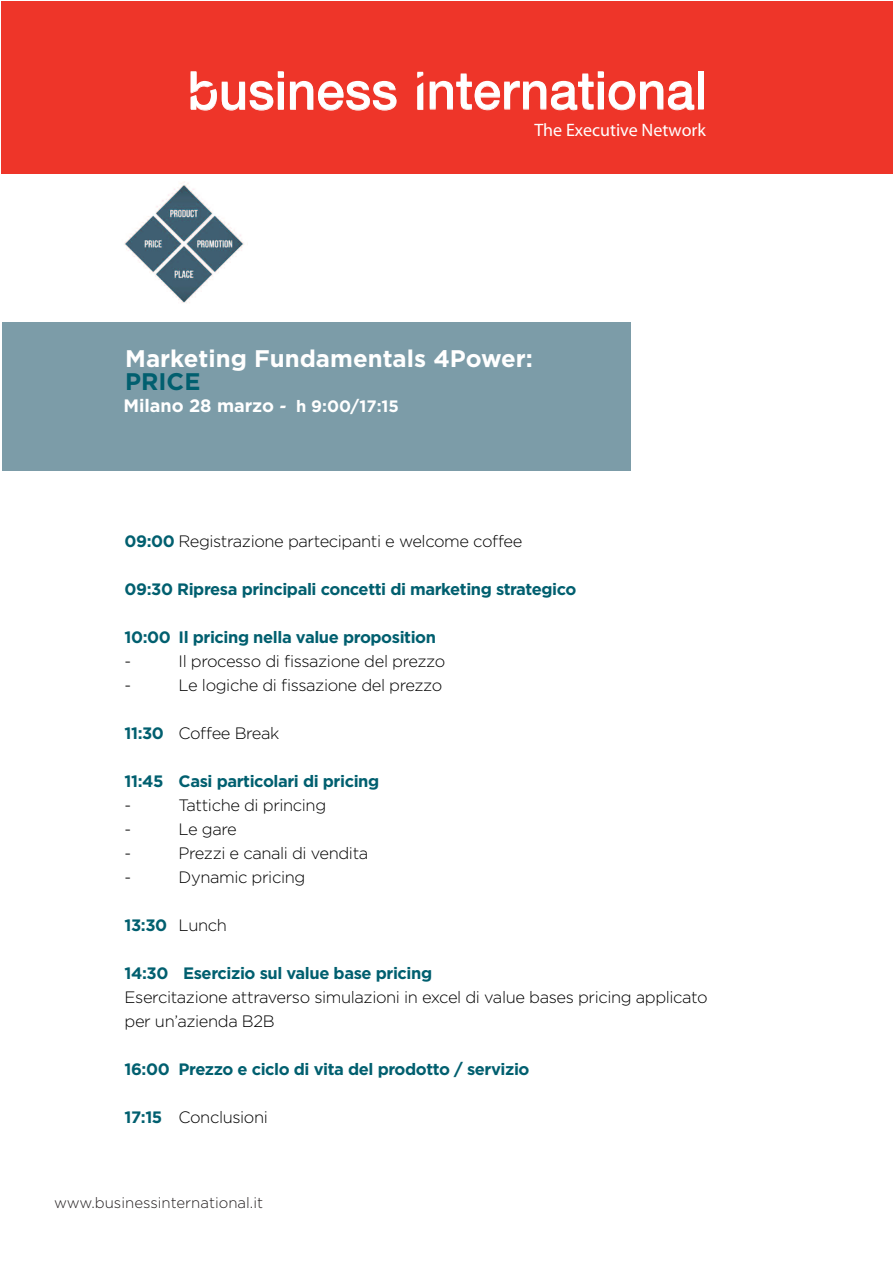
<style>
.page{position:relative;width:893px;height:1263px;background:#fff}
.page>*{position:absolute;margin:0;border:0;box-sizing:border-box;transform-origin:0 0}
.t1{font:700 24px "Gotham";color:#fff}
.t2{font:700 24px "Gotham";color:#015f6f}
.t3{font:700 18px "Gotham";color:#fff}
.t4{font:18px "Helvetica Neue CE";color:#fff}
.t5{font:300 16.5px/24px "Gotham";letter-spacing:-.025em;color:#000}
.t6{font:700 16.5px "Gotham";letter-spacing:-.025em;color:#015f6f}
.t7{font:300 15px "Gotham";color:#231f20}
.s1{font-style:italic;font-size:16.5px}
.s2{font-size:16.5px}
.s3{font-weight:700;color:#015f6f}
.s4{font-weight:300;color:#000}
</style>
<div class="page">
<div style="left:2px;top:323px;width:629px;height:148px;background:#7c9ca8"></div>
<img style="left:124px;top:181px;width:120px;height:122px">
<div style="left:1px;top:2px;width:892px;height:172px;background:#ee3529"></div>
<svg style="left:290px;top:81px;width:106px;height:30px"></svg>
<svg style="left:191px;top:71px;width:93px;height:40px"></svg>
<svg style="left:417px;top:72px;width:6px;height:38px"></svg>
<svg style="left:430px;top:71px;width:274px;height:39px"></svg>
<div style="left:698px;top:72px;width:6px;height:37px;background:#fff"></div>
<p class="t4" style="left:534px;top:123px;width:173px">The Executive Network</p>
<h1 class="t1" style="left:125px;top:350px;width:409px">Marketing Fundamentals 4Power:</h1>
<h1 class="t2" style="left:125px;top:373px;width:77px">PRICE</h1>
<p class="t3" style="left:123px;top:400px;width:277px">Milano 28 marzo <span class="s1">-</span> <span class="s2">h 9:00/17:15</span></p>
<p class="t5" style="left:125px;top:530px;width:399px"><span class="s3">09:00</span> Registrazione partecipanti e welcome coffee</p>
<p class="t6" style="left:125px;top:583px;width:453px">09:30 Ripresa principali concetti di marketing strategico</p>
<p class="t6" style="left:125px;top:631px;width:313px">10:00 Il pricing nella value proposition</p>
<p class="t5" style="left:125px;top:650px;width:8px">-</p>
<p class="t5" style="left:179px;top:650px;width:268px">Il processo di fissazione del prezzo</p>
<p class="t5" style="left:125px;top:674px;width:8px">-</p>
<p class="t5" style="left:179px;top:674px;width:265px">Le logiche di fissazione del prezzo</p>
<p class="t5" style="left:125px;top:722px;width:156px"><span class="s3">11:30</span> Coffee Break</p>
<p class="t6" style="left:125px;top:775px;width:256px">11:45 Casi particolari di pricing</p>
<p class="t5" style="left:125px;top:794px;width:8px">-</p>
<p class="t5" style="left:179px;top:794px;width:149px">Tattiche di princing</p>
<p class="t5" style="left:125px;top:818px;width:8px">-</p>
<p class="t5" style="left:179px;top:818px;width:60px">Le gare</p>
<p class="t5" style="left:125px;top:842px;width:8px">-</p>
<p class="t5" style="left:179px;top:842px;width:191px">Prezzi e canali di vendita</p>
<p class="t5" style="left:125px;top:866px;width:8px">-</p>
<p class="t5" style="left:179px;top:866px;width:128px">Dynamic pricing</p>
<p class="t6" style="left:125px;top:919px;width:104px">13:30 <span class="s4">Lunch</span></p>
<p class="t6" style="left:125px;top:967px;width:309px">14:30 Esercizio sul value base pricing</p>
<p class="t5" style="left:125px;top:986px;width:585px">Esercitazione attraverso simulazioni in excel di value bases pricing applicato per un’azienda B2B</p>
<p class="t6" style="left:125px;top:1063px;width:406px">16:00 Prezzo e ciclo di vita del prodotto / servizio</p>
<p class="t5" style="left:125px;top:1106px;width:145px"><span class="s3">17:15</span> Conclusioni</p>
<p class="t7" style="left:54px;top:1197px;width:211px">www.businessinternational.it</p>
</div>
